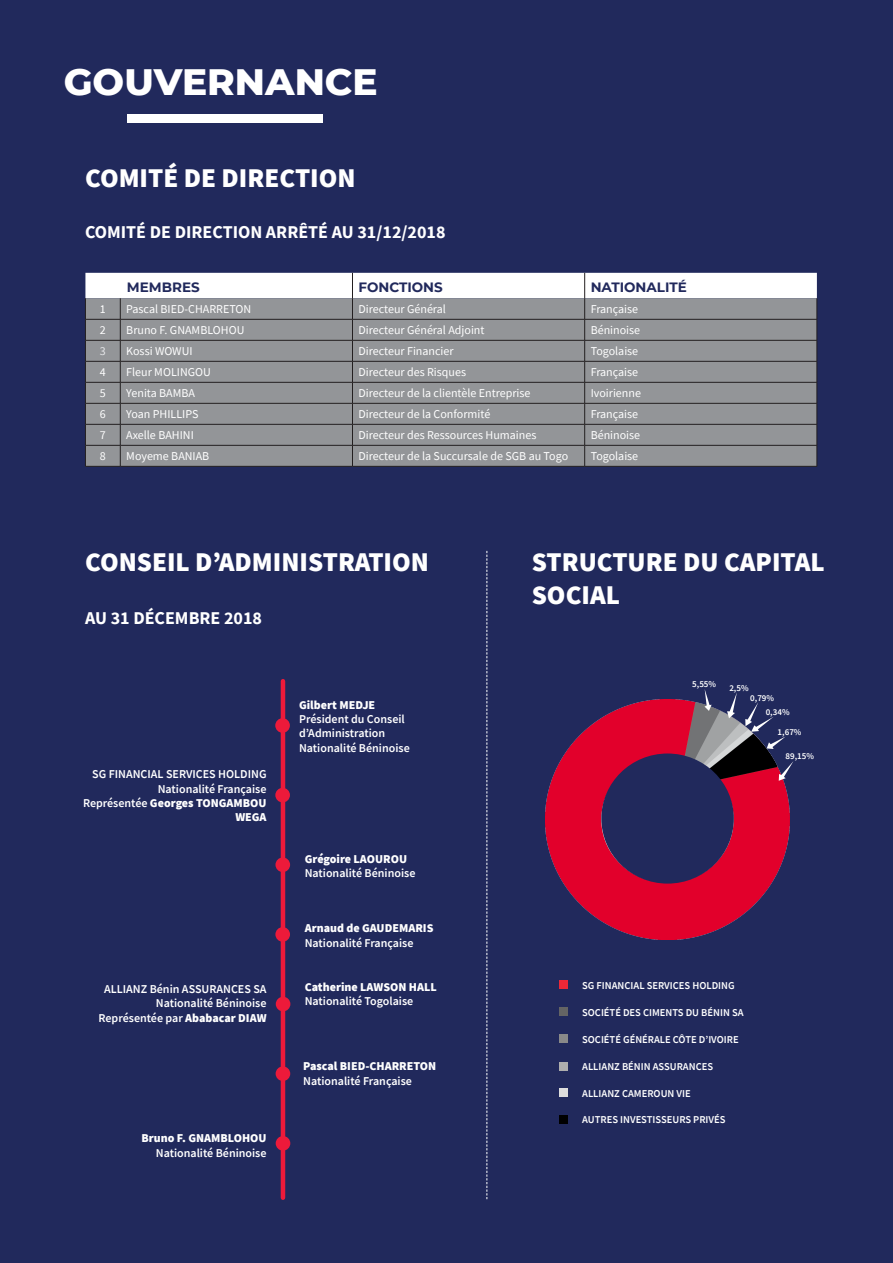
<style>
.page{position:relative;width:893px;height:1263px;background:#21295c}
.page>*{position:absolute;margin:0;border:0;box-sizing:border-box;transform-origin:0 0}
.t1{font:800 37.5px "Montserrat";color:#fff}
.t2{font:900 27px "Source Sans Pro";color:#fff}
.t3{font:700 18px "Source Sans Pro";color:#fff}
.t4{font:700 13.5px "Montserrat";color:#21295c}
.t5{font:12px "Source Sans Pro";color:#fff}
.t6{font:600 12px "Source Sans Pro";color:#fff}
.t7{font:900 12px/14.4px "Source Sans Pro";color:#fff;text-align:right}
.t8{font:12px "Source Sans Pro";color:#e6e7e9}
.t9{font:600 10.5px "Source Sans Pro";color:#fff}
.t10{font:600 9px "Source Sans Pro";color:#fff}
.s1{font-weight:600}
.s2{font-weight:900}
</style>
<div class="page">
<svg style="left:85px;top:273px;width:733px;height:193px;background:#9b9d9f"></svg>
<hr style="left:85px;top:466px;width:35px;height:1px;background:#231f20">
<hr style="left:120px;top:466px;width:232px;height:1px;background:#231f20">
<hr style="left:352px;top:466px;width:233px;height:1px;background:#231f20">
<hr style="left:585px;top:466px;width:232px;height:1px;background:#231f20">
<div style="left:560px;top:981px;width:8px;height:8px;background:#eb2837"></div>
<div style="left:560px;top:1007px;width:8px;height:8px;background:#646464"></div>
<div style="left:560px;top:1034px;width:8px;height:8px;background:#898989"></div>
<div style="left:560px;top:1062px;width:8px;height:8px;background:#aeaeae"></div>
<div style="left:560px;top:1089px;width:8px;height:8px;background:#ddd"></div>
<div style="left:560px;top:1115px;width:8px;height:9px;background:#000"></div>
<img style="left:546px;top:699px;width:243px;height:241px">
<svg style="left:704px;top:689px;width:8px;height:22px"></svg>
<svg style="left:727px;top:693px;width:10px;height:25px"></svg>
<svg style="left:745px;top:702px;width:41px;height:47px"></svg>
<svg style="left:779px;top:761px;width:14px;height:20px"></svg>
<div style="left:601px;top:753px;width:133px;height:130px;background:#21295c;border-radius:50%"></div>
<hr style="left:281px;top:681px;width:4px;height:517px;background:#ed1a3a">
<div style="left:275px;top:718px;width:15px;height:15px;background:#ed1a3a;border-radius:50%"></div>
<div style="left:275px;top:788px;width:15px;height:14px;background:#ed1a3a;border-radius:50%"></div>
<div style="left:275px;top:927px;width:15px;height:15px;background:#ed1a3a;border-radius:50%"></div>
<div style="left:275px;top:857px;width:15px;height:15px;background:#ed1a3a;border-radius:50%"></div>
<div style="left:276px;top:997px;width:14px;height:14px;background:#ed1a3a;border-radius:50%"></div>
<div style="left:276px;top:1066px;width:14px;height:15px;background:#ed1a3a;border-radius:50%"></div>
<div style="left:276px;top:1136px;width:14px;height:15px;background:#ed1a3a;border-radius:50%"></div>
<div style="left:127px;top:114px;width:196px;height:9px;background:#fff"></div>
<svg style="left:486px;top:551px;width:1px;height:648px"></svg>
<p class="t1" style="left:64px;top:54px;width:315px">GOUVERNANCE</p>
<p class="t2" style="left:85px;top:159px;width:272px">COMITÉ DE DIRECTION</p>
<p class="t3" style="left:85px;top:220px;width:362px">COMITÉ DE DIRECTION ARRÊTÉ AU 31/12/2018</p>
<p class="t4" style="left:127px;top:277px;width:74px">MEMBRES</p>
<p class="t4" style="left:358px;top:277px;width:86px">FONCTIONS</p>
<p class="t4" style="left:591px;top:277px;width:98px">NATIONALITÉ</p>
<p class="t5" style="left:100px;top:302px;width:7px">1</p>
<p class="t5" style="left:126px;top:302px;width:126px">Pascal BIED-CHARRETON</p>
<p class="t5" style="left:358px;top:302px;width:89px">Directeur Général</p>
<p class="t5" style="left:591px;top:302px;width:49px">Française</p>
<p class="t5" style="left:100px;top:323px;width:7px">2</p>
<p class="t5" style="left:126px;top:323px;width:120px">Bruno F. GNAMBLOHOU</p>
<p class="t5" style="left:358px;top:323px;width:128px">Directeur Général Adjoint</p>
<p class="t5" style="left:591px;top:323px;width:51px">Béninoise</p>
<p class="t8" style="left:100px;top:344px;width:7px">3</p>
<p class="t5" style="left:126px;top:344px;width:68px">Kossi WOWUI</p>
<p class="t5" style="left:358px;top:344px;width:97px">Directeur Financier</p>
<p class="t5" style="left:591px;top:344px;width:49px">Togolaise</p>
<p class="t5" style="left:100px;top:365px;width:7px">4</p>
<p class="t5" style="left:126px;top:365px;width:86px">Fleur MOLINGOU</p>
<p class="t5" style="left:358px;top:365px;width:109px">Directeur des Risques</p>
<p class="t5" style="left:591px;top:365px;width:49px">Française</p>
<p class="t5" style="left:100px;top:386px;width:7px">5</p>
<p class="t5" style="left:126px;top:386px;width:70px">Yenita BAMBA</p>
<p class="t5" style="left:358px;top:386px;width:174px">Directeur de la clientèle Entreprise</p>
<p class="t5" style="left:591px;top:386px;width:52px">Ivoirienne</p>
<p class="t5" style="left:100px;top:407px;width:7px">6</p>
<p class="t5" style="left:126px;top:407px;width:74px">Yoan PHILLIPS</p>
<p class="t5" style="left:358px;top:407px;width:133px">Directeur de la Conformité</p>
<p class="t5" style="left:591px;top:407px;width:49px">Française</p>
<p class="t5" style="left:100px;top:428px;width:7px">7</p>
<p class="t5" style="left:126px;top:428px;width:69px">Axelle BAHINI</p>
<p class="t5" style="left:358px;top:428px;width:179px">Directeur des Ressources Humaines</p>
<p class="t5" style="left:591px;top:428px;width:51px">Béninoise</p>
<p class="t5" style="left:100px;top:449px;width:7px">8</p>
<p class="t5" style="left:126px;top:449px;width:85px">Moyeme BANIAB</p>
<p class="t5" style="left:358px;top:449px;width:211px">Directeur de la Succursale de SGB au Togo</p>
<p class="t5" style="left:591px;top:449px;width:49px">Togolaise</p>
<p class="t2" style="left:85px;top:543px;width:345px">CONSEIL D’ADMINISTRATION</p>
<p class="t2" style="left:532px;top:543px;width:295px">STRUCTURE DU CAPITAL</p>
<p class="t2" style="left:532px;top:576px;width:90px">SOCIAL</p>
<p class="t3" style="left:85px;top:605px;width:179px">AU 31 DÉCEMBRE 2018</p>
<p class="t6" style="left:92px;top:766px;width:176px">SG FINANCIAL SERVICES HOLDING</p>
<p class="t6" style="left:158px;top:781px;width:110px">Nationalité Française</p>
<p class="t7" style="left:83px;top:795px;width:185px"><span class="s1">Représentée</span> Georges TONGAMBOU<br>WEGA</p>
<p class="t6" style="left:104px;top:981px;width:164px">ALLIANZ Bénin ASSURANCES SA</p>
<p class="t6" style="left:156px;top:995px;width:112px">Nationalité Béninoise</p>
<p class="t6" style="left:99px;top:1010px;width:169px">Représentée par <span class="s2">Ababacar DIAW</span></p>
<p class="t7" style="left:141px;top:1131px;width:127px">Bruno F. GNAMBLOHOU</p>
<p class="t6" style="left:156px;top:1145px;width:112px">Nationalité Béninoise</p>
<p class="t7" style="left:299px;top:697px;width:78px">Gilbert MEDJE</p>
<p class="t6" style="left:299px;top:711px;width:107px">Président du Conseil</p>
<p class="t6" style="left:299px;top:725px;width:88px">d’Administration</p>
<p class="t6" style="left:299px;top:740px;width:112px">Nationalité Béninoise</p>
<p class="t7" style="left:305px;top:852px;width:104px">Grégoire LAOUROU</p>
<p class="t6" style="left:305px;top:865px;width:112px">Nationalité Béninoise</p>
<p class="t7" style="left:305px;top:921px;width:130px">Arnaud de GAUDEMARIS</p>
<p class="t6" style="left:305px;top:935px;width:110px">Nationalité Française</p>
<p class="t7" style="left:305px;top:979px;width:134px">Catherine LAWSON HALL</p>
<p class="t6" style="left:305px;top:993px;width:110px">Nationalité Togolaise</p>
<p class="t7" style="left:303px;top:1059px;width:135px">Pascal BIED-CHARRETON</p>
<p class="t6" style="left:303px;top:1073px;width:110px">Nationalité Française</p>
<p class="t10" style="left:692px;top:678px;width:25px">5,55%</p>
<p class="t10" style="left:729px;top:682px;width:21px">2,5%</p>
<p class="t10" style="left:750px;top:692px;width:25px">0,79%</p>
<p class="t10" style="left:766px;top:706px;width:25px">0,34%</p>
<p class="t10" style="left:778px;top:726px;width:25px">1,67%</p>
<p class="t10" style="left:785px;top:750px;width:30px">89,15%</p>
<p class="t9" style="left:582px;top:979px;width:154px">SG FINANCIAL SERVICES HOLDING</p>
<p class="t9" style="left:582px;top:1005px;width:163px">SOCIÉTÉ DES CIMENTS DU BÉNIN SA</p>
<p class="t9" style="left:582px;top:1032px;width:158px">SOCIÉTÉ GÉNÉRALE CÔTE D’IVOIRE</p>
<p class="t9" style="left:582px;top:1060px;width:132px">ALLIANZ BÉNIN ASSURANCES</p>
<p class="t9" style="left:582px;top:1086px;width:110px">ALLIANZ CAMEROUN VIE</p>
<p class="t9" style="left:582px;top:1112px;width:145px">AUTRES INVESTISSEURS PRIVÉS</p>
</div>
